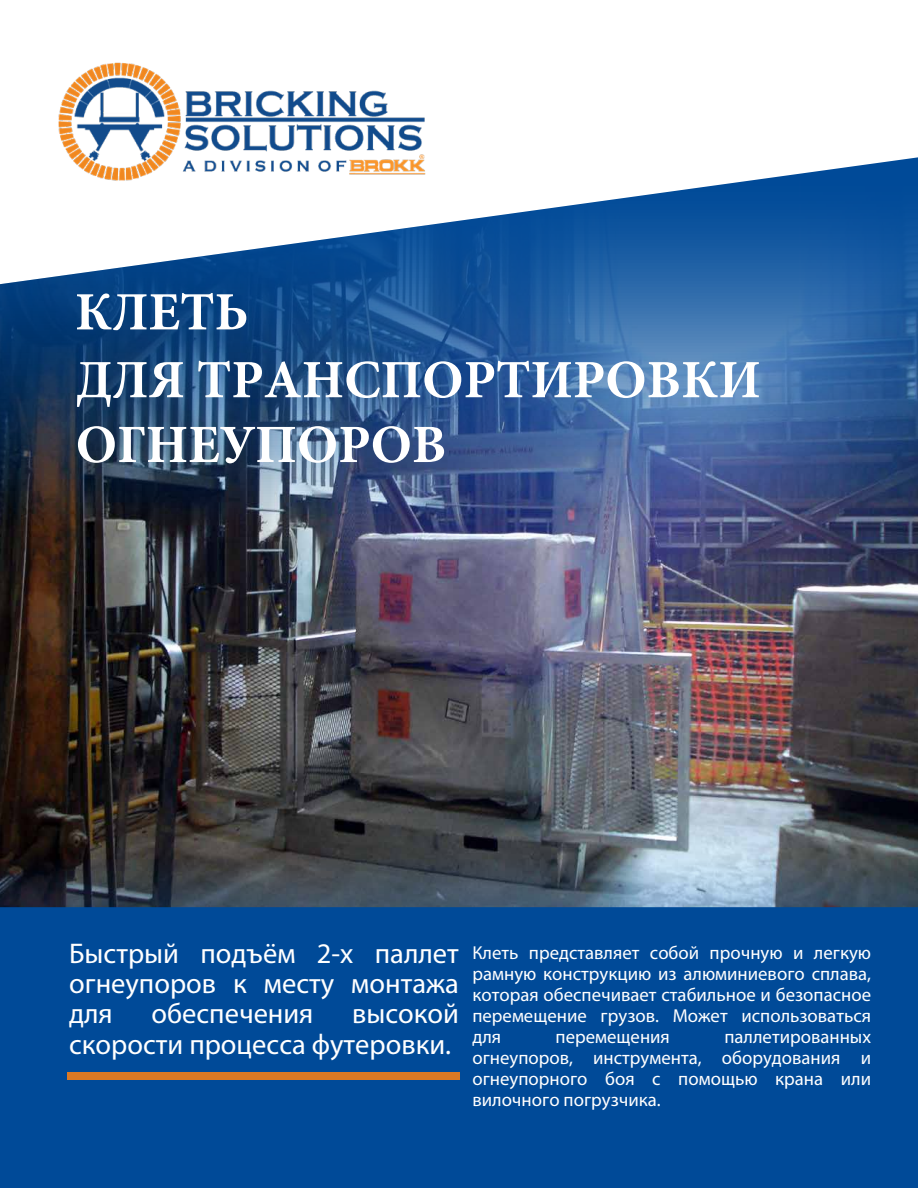
<style>
.page{position:relative;width:918px;height:1188px;background:#fff}
.page>*{position:absolute;margin:0;border:0;box-sizing:border-box;transform-origin:0 0}
.t1{font:700 54px/66.3px "Minion Pro";color:#fff}
.t2{font:28.5px/30.3px "Myriad Pro";color:#fff;text-align:justify}
.t3{font:18.75px/21px "Myriad Pro";color:#fff;text-align:justify}
</style>
<div class="page">
<div style="left:0;top:850px;width:918px;height:338px;background:#004a98"></div>
<img style="left:0;top:180px;width:918px;height:727px">
<div style="left:67px;top:1072px;width:393px;height:8px;background:#da7924"></div>
<img style="left:54px;top:62px;width:376px;height:122px">
<p class="t1" style="left:75px;top:278px;width:687px">КЛЕТЬ<br>ДЛЯ ТРАНСПОРТИРОВКИ<br>ОГНЕУПОРОВ</p>
<p class="t2" style="left:69px;top:938px;width:391px">Быстрый подъём 2-х паллет огнеупоров к месту монтажа для</p>
<p class="t2" style="left:152px;top:998px;width:163px">обеспечения</p>
<p class="t2" style="left:69px;top:998px;width:391px;text-align:right">высокой<br>скорости процесса футеровки.</p>
<p class="t3" style="left:472px;top:942px;width:400px">Клеть представляет собой прочную и легкую рамную конструкцию из алюминиевого сплава, которая обеспечивает стабильное и безопасное перемещение грузов. Может использоваться для</p>
<p class="t3" style="left:472px;top:1026px;width:400px;text-indent:252px">паллетированных огнеупоров, инструмента, оборудования и огнеупорного боя с помощью крана или вилочного погрузчика.</p>
<p class="t3" style="left:556px;top:1026px;width:116px">перемещения</p>
</div>
